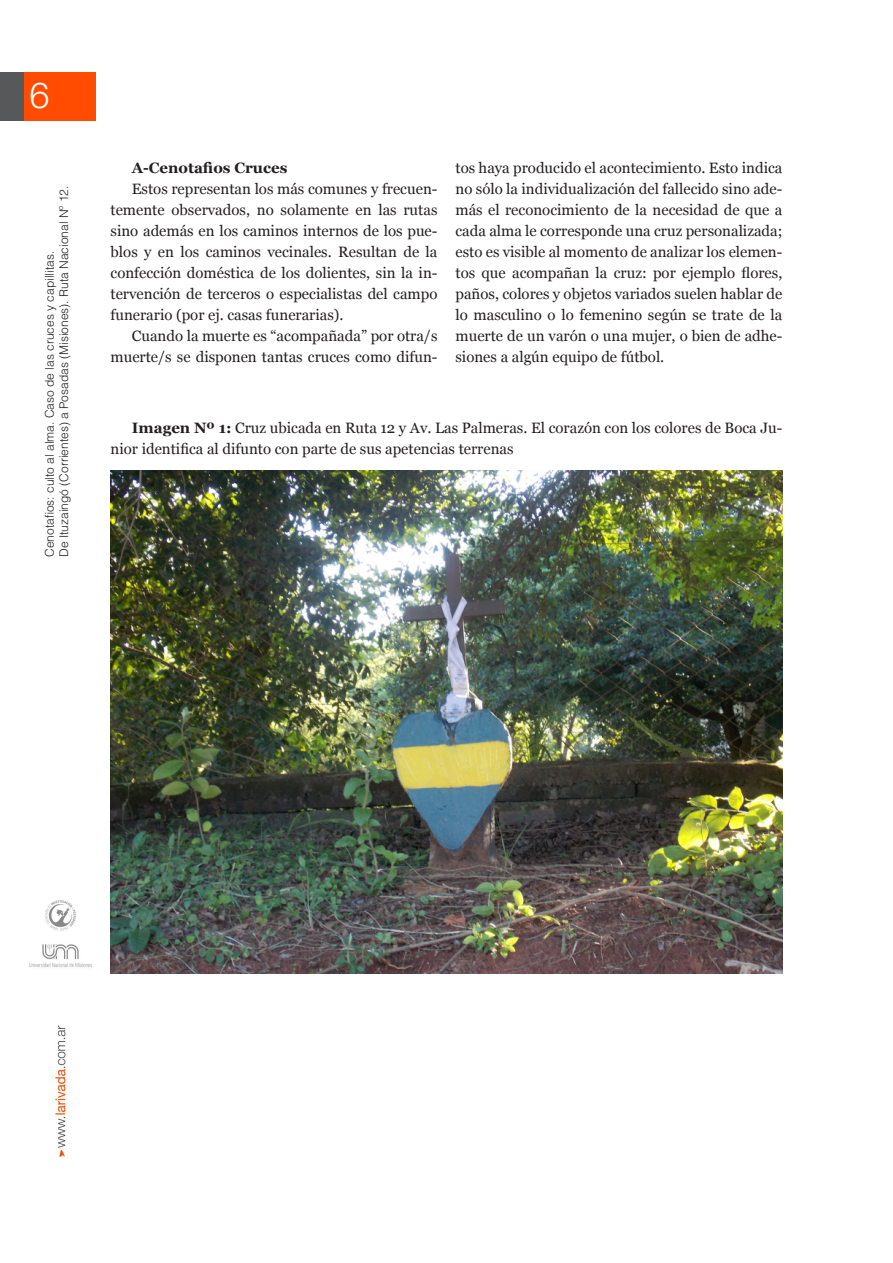
<style>
.page{position:relative;width:893px;height:1263px;background:#fff}
.page>*{position:absolute;margin:0;border:0;box-sizing:border-box;transform-origin:0 0}
.t1{font:300 36px "Helvetica Neue";color:#fff}
.cuerpo_rivada{font:15px/21px "Georgia";color:#231f20;text-align:justify}
.cuerpo_rivada-2{font:700 15px "Georgia";color:#231f20}
.TITULO_PRINCIPAL{font:300 12px "Helvetica";color:#231f20}
.s1{font-weight:700}
</style>
<div class="page">
<div style="left:24px;top:73px;width:72px;height:48px;background:#ff4c00"></div>
<div style="left:0;top:73px;width:24px;height:48px;background:#57585a"></div>
<img style="left:29px;top:901px;width:63px;height:256px">
<img style="left:111px;top:470px;width:671px;height:504px">
<h1 class="t1" style="left:29px;top:73px;width:22px">6</h1>
<p class="TITULO_PRINCIPAL" style="left:56px;top:557px;width:373px;rotate:-90deg">De Ituzaingó (Corrientes) a Posadas (Misiones). Ruta Nacional Nº 12.</p>
<p class="TITULO_PRINCIPAL" style="left:42px;top:557px;width:308px;rotate:-90deg">Cenotafios: culto al alma. Caso de las cruces y capillitas.</p>
<p class="cuerpo_rivada-2" style="left:132px;top:158px;width:157px">A-Cenotafios Cruces</p>
<p class="cuerpo_rivada" style="left:111px;top:179px;width:328px;text-indent:21px">Estos representan los más comunes y frecuen&shy;temente observados, no solamente en las rutas sino además en los caminos internos de los pue&shy;blos y en los caminos vecinales. Resultan de la confección doméstica de los dolientes, sin la in&shy;tervención de terceros o especialistas del campo funerario (por ej. casas funerarias).</p>
<p class="cuerpo_rivada" style="left:111px;top:326px;width:328px;text-align:right">Cuando la muerte es “acompañada” por otra/s muerte/s se disponen tantas cruces como difun-</p>
<p class="cuerpo_rivada" style="left:455px;top:158px;width:328px">tos haya producido el acontecimiento. Esto indica no sólo la individualización del fallecido sino ade&shy;más el reconocimiento de la necesidad de que a cada alma le corresponde una cruz personalizada; esto es visible al momento de analizar los elemen&shy;tos que acompañan la cruz: por ejemplo flores, paños, colores y objetos variados suelen hablar de lo masculino o lo femenino según se trate de la muerte de un varón o una mujer, o bien de adhe&shy;siones a algún equipo de fútbol.</p>
<p class="cuerpo_rivada" style="left:111px;top:418px;width:673px;text-indent:21px"><span class="s1">Imagen Nº 1:</span> Cruz ubicada en Ruta 12 y Av. Las Palmeras. El corazón con los colores de Boca Ju&shy;nior identifica al difunto con parte de sus apetencias terrenas</p>
</div>
